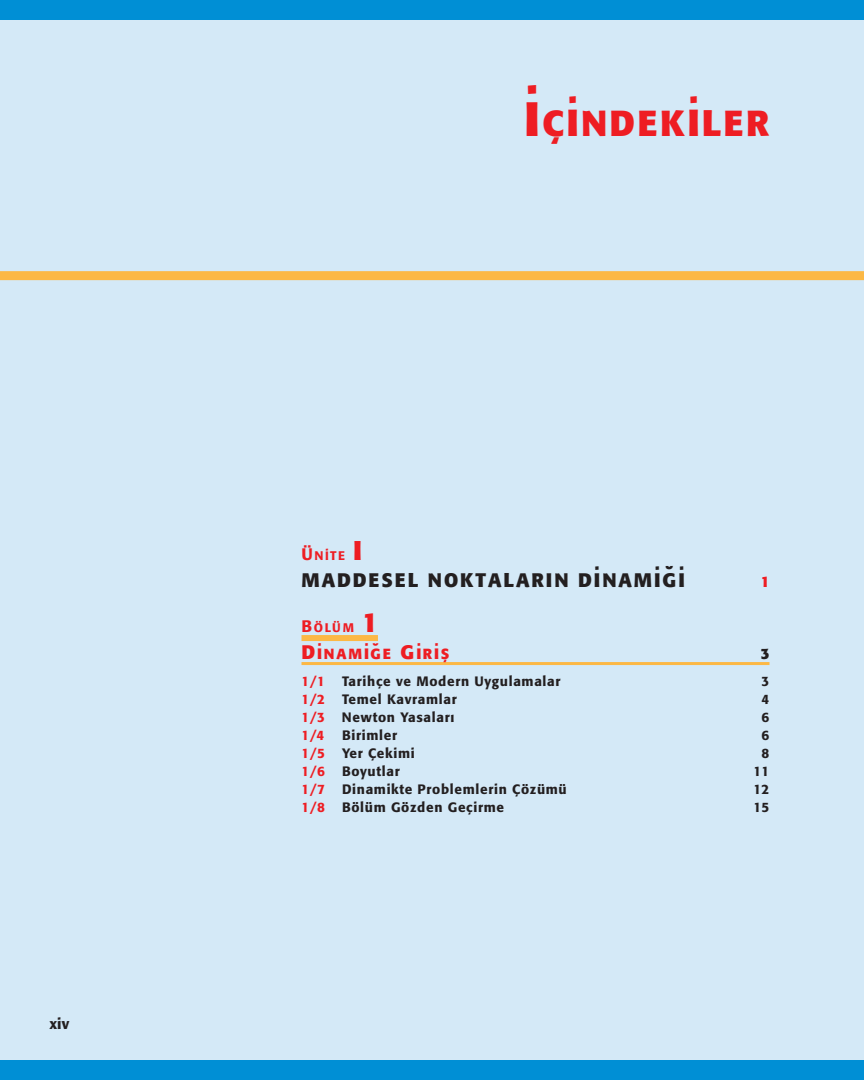
<style>
.page{position:relative;width:864px;height:1080px;background:#d4e9f7}
.page>*{position:absolute;margin:0;border:0;box-sizing:border-box;transform-origin:0 0}
.t1{font:700 36px "Formata";letter-spacing:.065em;color:#ee1d23}
.t2{font:700 19.5px "Formata";letter-spacing:.1em;color:#231f20}
.t3{font:500 15px "Formata";color:#231f20}
.t4{font:700 15px "Formata";color:#ee1d23}
.t5{font:700 15px "Formata";color:#231f20}
.t6{font:700 14.7px "Formata";color:#ee1d23}
.t7{font:500 13.5px "Formata";letter-spacing:.05em;color:#231f20}
.t8{font:500 13.5px "Formata";color:#ee1d23}
.t9{font:500 12.3px "Formata";letter-spacing:.135em;color:#ee1d23}
.s1{font-size:48px}
.s2{font-size:37.5px}
.s3{font-size:16.5px}
.s4{font-size:12px}
.s5{font-weight:700;font-size:27px}
.s6{font-size:19.5px}
.s7{font-size:15px}
</style>
<div class="page">
<div style="left:0;top:1060px;width:864px;height:20px;background:#008fd5"></div>
<div style="left:0;top:0;width:864px;height:20px;background:#008fd5"></div>
<div style="left:0;top:271px;width:864px;height:9px;background:#fcb845"></div>
<div style="left:302px;top:635px;width:76px;height:6px;background:#fcb845"></div>
<hr style="left:302px;top:662px;width:468px;height:3px;background:#fcb845">
<p class="t3" style="left:50px;top:1014px;width:21px">xiv</p>
<h1 class="t1" style="left:524px;top:97px;width:247px"><span class="s1">İ</span>Ç<span class="s2">İ</span>NDEK<span class="s2">İ</span>LER</h1>
<p class="t9" style="left:302px;top:548px;width:62px"><span class="s3">Ü</span>N<span class="s4">İ</span>TE <span class="s5">I</span></p>
<h2 class="t2" style="left:302px;top:566px;width:385px">MADDESEL NOKTALARIN DİNAMİĞİ</h2>
<p class="t4" style="left:761px;top:571px;width:10px">1</p>
<p class="t9" style="left:302px;top:620px;width:78px"><span class="s3">B</span>ÖLÜM <span class="s5">1</span></p>
<p class="t6" style="left:302px;top:643px;width:149px"><span class="s6">D</span><span class="s7">İ</span>NAM<span class="s7">İ</span>ĞE <span class="s6">G</span><span class="s7">İ</span>R<span class="s7">İ</span>Ş</p>
<p class="t5" style="left:761px;top:643px;width:10px">3</p>
<p class="t8" style="left:302px;top:673px;width:25px">1/1</p>
<p class="t7" style="left:342px;top:673px;width:220px">Tarihçe ve Modern Uygulamalar</p>
<p class="t7" style="left:762px;top:673px;width:9px">3</p>
<p class="t8" style="left:302px;top:691px;width:25px">1/2</p>
<p class="t7" style="left:342px;top:691px;width:116px">Temel Kavramlar</p>
<p class="t7" style="left:762px;top:691px;width:9px">4</p>
<p class="t8" style="left:302px;top:709px;width:25px">1/3</p>
<p class="t7" style="left:342px;top:709px;width:114px">Newton Yasaları</p>
<p class="t7" style="left:762px;top:709px;width:9px">6</p>
<p class="t8" style="left:302px;top:727px;width:24px">1/4</p>
<p class="t7" style="left:342px;top:727px;width:57px">Birimler</p>
<p class="t7" style="left:762px;top:727px;width:9px">6</p>
<p class="t8" style="left:302px;top:745px;width:25px">1/5</p>
<p class="t7" style="left:342px;top:745px;width:74px">Yer Çekimi</p>
<p class="t7" style="left:762px;top:745px;width:9px">8</p>
<p class="t8" style="left:302px;top:763px;width:25px">1/6</p>
<p class="t7" style="left:342px;top:763px;width:59px">Boyutlar</p>
<p class="t7" style="left:754px;top:763px;width:17px">11</p>
<p class="t8" style="left:302px;top:781px;width:25px">1/7</p>
<p class="t7" style="left:342px;top:781px;width:226px">Dinamikte Problemlerin Çözümü</p>
<p class="t7" style="left:754px;top:781px;width:17px">12</p>
<p class="t8" style="left:302px;top:799px;width:25px">1/8</p>
<p class="t7" style="left:342px;top:799px;width:164px">Bölüm Gözden Geçirme</p>
<p class="t7" style="left:754px;top:799px;width:17px">15</p>
</div>
